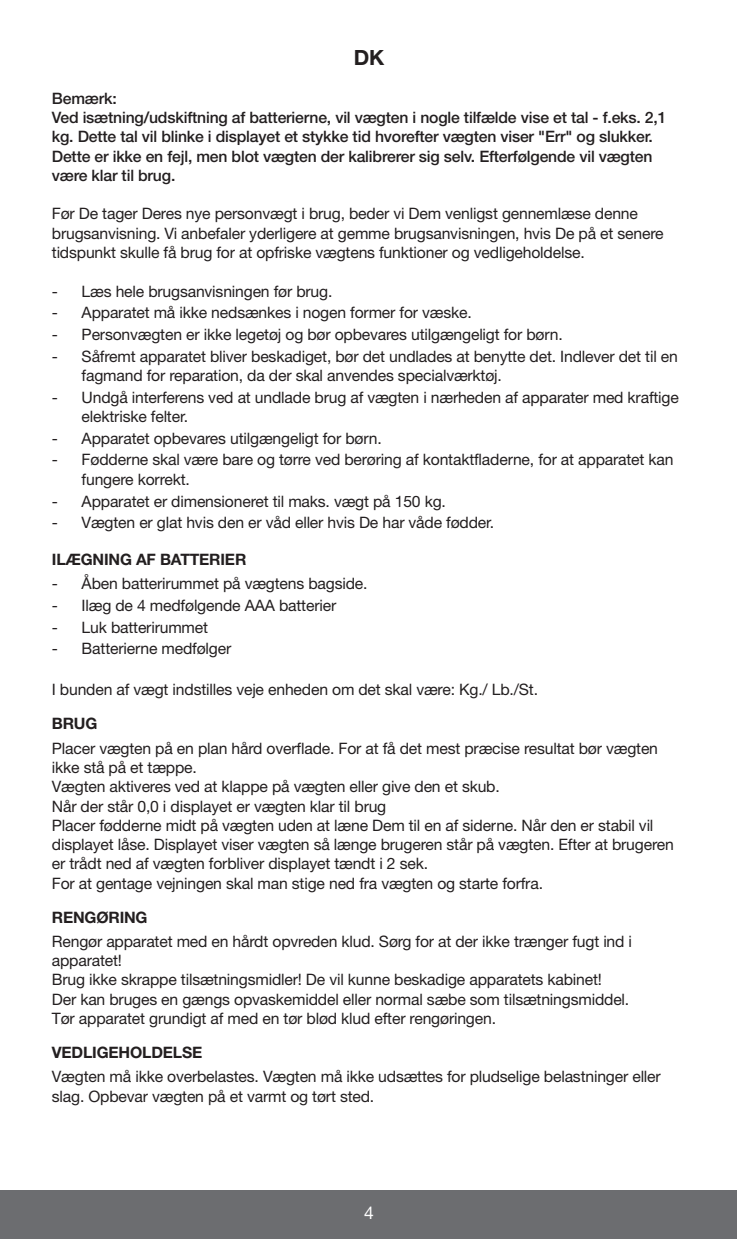
<style>
.page{position:relative;width:737px;height:1239px;background:#fff}
.page>*{position:absolute;margin:0;border:0;box-sizing:border-box;transform-origin:0 0}
.t1{font:700 21px "Helvetica Neue";color:#231f20}
.t2{font:17.5px "Helvetica Neue";color:#fff}
.t3{font:15.75px/19.2px "Helvetica Neue";letter-spacing:-.01em;color:#231f20}
.t4{font:500 15.75px/19.2px "Helvetica Neue";letter-spacing:-.01em;color:#231f20}
.t5{font:700 15.75px "Helvetica Neue";letter-spacing:-.01em;color:#231f20}
</style>
<div class="page">
<div style="left:0;top:1190px;width:737px;height:48px;background:#6c6d70"></div>
<h1 class="t1" style="left:354px;top:50px;width:32px">DK</h1>
<p class="t4" style="left:52px;top:90px;width:616px">Bemærk:<br>Ved isætning/udskiftning af batterierne, vil vægten i nogle tilfælde vise et tal - f.eks. 2,1 kg. Dette tal vil blinke i displayet et stykke tid hvorefter vægten viser "Err" og slukker.<br>Dette er ikke en fejl, men blot vægten der kalibrerer sig selv. Efterfølgende vil vægten være klar til brug.</p>
<p class="t3" style="left:52px;top:206px;width:613px">Før De tager Deres nye personvægt i brug, beder vi Dem venligst gennemlæse denne brugsanvisning. Vi anbefaler yderligere at gemme brugsanvisningen, hvis De på et senere tidspunkt skulle få brug for at opfriske vægtens funktioner og vedligeholdelse.</p>
<p class="t3" style="left:52px;top:283px;width:282px">- Læs hele brugsanvisningen før brug.</p>
<p class="t3" style="left:52px;top:304px;width:421px">- Apparatet må ikke nedsænkes i nogen former for væske.</p>
<p class="t3" style="left:52px;top:326px;width:512px">- Personvægten er ikke legetøj og bør opbevares utilgængeligt for børn.</p>
<p class="t3" style="left:82px;top:348px;width:597px;text-indent:-30px">- Såfremt apparatet bliver beskadiget, bør det undlades at benytte det. Indlever det til en fagmand for reparation, da der skal anvendes specialværktøj.</p>
<p class="t3" style="left:82px;top:389px;width:598px;text-indent:-30px">- Undgå interferens ved at undlade brug af vægten i nærheden af apparater med kraftige elektriske felter.</p>
<p class="t3" style="left:52px;top:430px;width:331px">- Apparatet opbevares utilgængeligt for børn.</p>
<p class="t3" style="left:82px;top:452px;width:593px;text-indent:-30px">- Fødderne skal være bare og tørre ved berøring af kontaktfladerne, for at apparatet kan fungere korrekt.</p>
<p class="t3" style="left:52px;top:492px;width:395px">- Apparatet er dimensioneret til maks. vægt på 150 kg.</p>
<p class="t3" style="left:52px;top:514px;width:444px">- Vægten er glat hvis den er våd eller hvis De har våde fødder.</p>
<p class="t5" style="left:52px;top:553px;width:196px">ILÆGNING AF BATTERIER</p>
<p class="t3" style="left:52px;top:575px;width:317px">- Åben batterirummet på vægtens bagside.</p>
<p class="t3" style="left:52px;top:597px;width:286px">- Ilæg de 4 medfølgende AAA batterier</p>
<p class="t3" style="left:52px;top:619px;width:158px">- Luk batterirummet</p>
<p class="t3" style="left:52px;top:640px;width:181px">- Batterierne medfølger</p>
<p class="t3" style="left:52px;top:681px;width:487px">I bunden af vægt indstilles veje enheden om det skal være: Kg./ Lb./St.</p>
<p class="t5" style="left:52px;top:718px;width:47px">BRUG</p>
<p class="t3" style="left:52px;top:740px;width:623px">Placer vægten på en plan hård overflade. For at få det mest præcise resultat bør vægten ikke stå på et tæppe.<br>Vægten aktiveres ved at klappe på vægten eller give den et skub.<br>Når der står 0,0 i displayet er vægten klar til brug<br>Placer fødderne midt på vægten uden at læne Dem til en af siderne. Når den er stabil vil displayet låse. Displayet viser vægten så længe brugeren står på vægten. Efter at brugeren er trådt ned af vægten forbliver displayet tændt i 2 sek.<br>For at gentage vejningen skal man stige ned fra vægten og starte forfra.</p>
<p class="t5" style="left:52px;top:911px;width:97px">RENGØRING</p>
<p class="t3" style="left:52px;top:933px;width:581px">Rengør apparatet med en hårdt opvreden klud. Sørg for at der ikke trænger fugt ind i apparatet!<br>Brug ikke skrappe tilsætningsmidler! De vil kunne beskadige apparatets kabinet!<br>Der kan bruges en gængs opvaskemiddel eller normal sæbe som tilsætningsmiddel.<br>Tør apparatet grundigt af med en tør blød klud efter rengøringen.</p>
<p class="t5" style="left:52px;top:1046px;width:152px">VEDLIGEHOLDELSE</p>
<p class="t3" style="left:52px;top:1068px;width:610px">Vægten må ikke overbelastes. Vægten må ikke udsættes for pludselige belastninger eller slag. Opbevar vægten på et varmt og tørt sted.</p>
<p class="t2" style="left:364px;top:1206px;width:11px">4</p>
</div>
